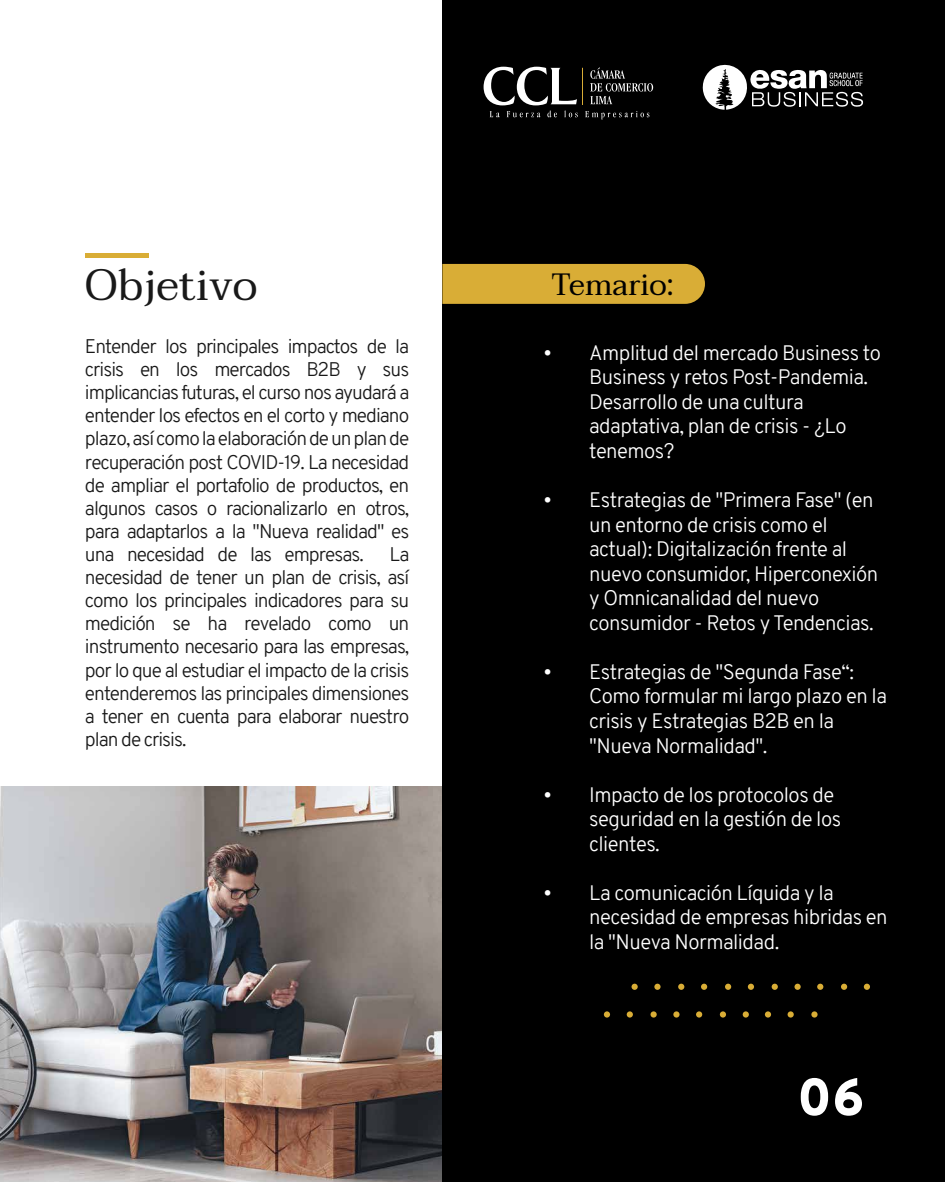
<style>
.page{position:relative;width:945px;height:1182px;background:#fff}
.page>*{position:absolute;margin:0;border:0;box-sizing:border-box;transform-origin:0 0}
.t1{font:900 52.15px "Overpass";color:#fff}
.t2{font:43.66px "Taviraj";color:#191919}
.t3{font:30.62px "Taviraj";color:#000}
.t4{font:300 20.47px/24.5px "Overpass";letter-spacing:-.025em;color:#fff}
.t5{font:300 19.25px/23.1px "Overpass";letter-spacing:-.05em;color:#191919;text-align:justify}
</style>
<div class="page">
<img style="left:0;top:786px;width:442px;height:395px">
<hr style="left:85px;top:253px;width:63px;height:4px;background:#d9ad36">
<div style="left:442px;top:0;width:503px;height:1181px;background:#000"></div>
<div style="left:442px;top:264px;width:263px;height:40px;background:#d9ad36"></div>
<svg style="left:590px;top:67px;width:63px;height:37px"></svg>
<hr style="left:582px;top:68px;width:1px;height:37px;background:#d9ad36">
<svg style="left:484px;top:67px;width:94px;height:50px"></svg>
<svg style="left:585px;top:111px;width:64px;height:8px"></svg>
<svg style="left:702px;top:64px;width:161px;height:46px"></svg>
<svg style="left:632px;top:983px;width:6px;height:6px"></svg>
<div style="left:654px;top:983px;width:7px;height:6px;background:#d9ad36;border-radius:50%"></div>
<svg style="left:678px;top:983px;width:6px;height:6px"></svg>
<svg style="left:701px;top:983px;width:6px;height:6px"></svg>
<svg style="left:725px;top:983px;width:6px;height:6px"></svg>
<svg style="left:748px;top:983px;width:6px;height:6px"></svg>
<svg style="left:772px;top:983px;width:6px;height:6px"></svg>
<svg style="left:795px;top:983px;width:6px;height:6px"></svg>
<svg style="left:604px;top:1011px;width:6px;height:6px"></svg>
<svg style="left:627px;top:1011px;width:6px;height:6px"></svg>
<svg style="left:651px;top:1011px;width:6px;height:6px"></svg>
<div style="left:673px;top:1011px;width:7px;height:6px;background:#d9ad36;border-radius:50%"></div>
<svg style="left:817px;top:983px;width:6px;height:6px"></svg>
<svg style="left:841px;top:983px;width:6px;height:6px"></svg>
<svg style="left:864px;top:983px;width:6px;height:6px"></svg>
<svg style="left:696px;top:1011px;width:6px;height:6px"></svg>
<svg style="left:720px;top:1011px;width:6px;height:6px"></svg>
<svg style="left:743px;top:1011px;width:6px;height:6px"></svg>
<svg style="left:765px;top:1011px;width:6px;height:6px"></svg>
<svg style="left:788px;top:1011px;width:6px;height:6px"></svg>
<div style="left:811px;top:1011px;width:7px;height:6px;background:#d9ad36;border-radius:50%"></div>
<h2 class="t2" style="left:85px;top:251px;width:174px">Objetivo</h2>
<p class="t5" style="left:85px;top:335px;width:326px">Entender los principales impactos de la crisis en los mercados B2B y sus implicancias futuras, el curso nos ayudará a entender los efectos en el corto y mediano plazo, así como la elaboración de un plan de recuperación post COVID-19. La necesidad de ampliar el portafolio de productos, en algunos casos o racionalizarlo en otros, para adaptarlos a la "Nueva realidad" es una necesidad de las empresas.</p>
<p class="t5" style="left:85px;top:543px;width:326px;text-indent:305px">La necesidad de tener un plan de crisis, así como los principales indicadores para su medición se ha revelado como un instrumento necesario para las empresas, por lo que al estudiar el impacto de la crisis entenderemos las principales dimensiones a tener en cuenta para elaborar nuestro plan de crisis.</p>
<h3 class="t3" style="left:551px;top:260px;width:124px">Temario:</h3>
<p class="t4" style="left:589px;top:340px;width:293px;text-indent:-46px">• Amplitud del mercado Business to<br>Business y retos Post-Pandemia.<br>Desarrollo de una cultura adaptativa, plan de crisis - ¿Lo tenemos?</p>
<p class="t4" style="left:589px;top:487px;width:291px;text-indent:-46px">• Estrategias de "Primera Fase" (en un entorno de crisis como el actual): Digitalización frente al nuevo consumidor, Hiperconexión y Omnicanalidad del nuevo consumidor - Retos y Tendencias.</p>
<p class="t4" style="left:589px;top:659px;width:299px;text-indent:-46px">• Estrategias de "Segunda Fase“:<br>Como formular mi largo plazo en la crisis y Estrategias B2B en la "Nueva Normalidad".</p>
<p class="t4" style="left:589px;top:782px;width:254px;text-indent:-46px">• Impacto de los protocolos de seguridad en la gestión de los clientes.</p>
<p class="t4" style="left:589px;top:880px;width:300px;text-indent:-46px">• La comunicación Líquida y la necesidad de empresas hibridas en la "Nueva Normalidad.</p>
<h1 class="t1" style="left:797px;top:1059px;width:69px">06</h1>
</div>
